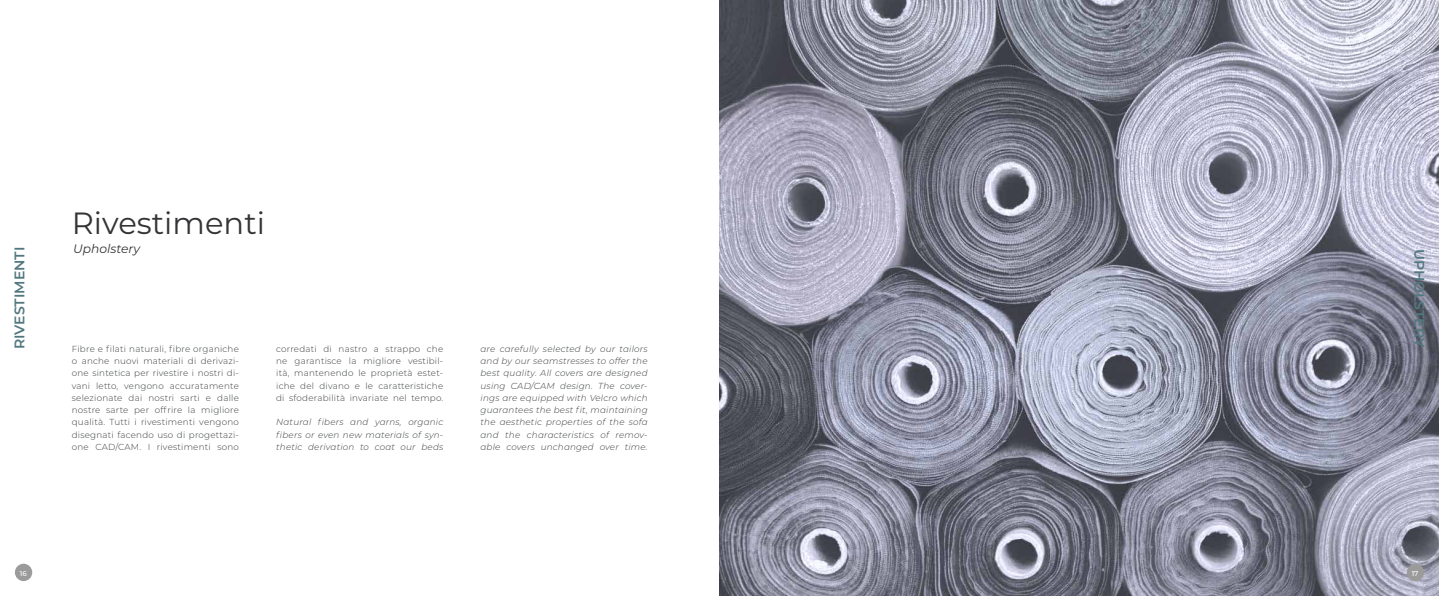
<style>
.page{position:relative;width:1439px;height:596px;background:#fff}
.page>*{position:absolute;margin:0;border:0;box-sizing:border-box;transform-origin:0 0}
.t1{font:30.62px "Montserrat";color:#333436}
.t2{font:600 14px "Montserrat";color:#537880}
.t3{font:italic 12.25px "Montserrat";color:#333436}
.t4{font:300 8.75px/12.2px "Montserrat";letter-spacing:.025em;color:#393c3e;text-align:justify}
.t5{font:italic 300 8.75px/12.2px "Montserrat";letter-spacing:.025em;color:#393c3e;text-align:justify}
.t6{font:500 7px "Montserrat";color:#fff}
</style>
<div class="page">
<img style="left:719px;top:0;width:720px;height:595px">
<div style="left:1406px;top:563px;width:18px;height:17px;background:#9c9b9b;border-radius:50%"></div>
<div style="left:15px;top:563px;width:17px;height:17px;background:#9c9b9b;border-radius:50%"></div>
<h1 class="t1" style="left:72px;top:201px;width:195px">Rivestimenti</h1>
<h3 class="t3" style="left:73px;top:240px;width:69px">Upholstery</h3>
<h2 class="t2" style="left:9px;top:349px;width:104px;rotate:-90deg">RIVESTIMENTI</h2>
<h2 class="t2" style="left:1429px;top:248px;width:100px;rotate:90deg">UPHOLSTERY</h2>
<p class="t5" style="left:480px;top:342px;width:169px">are carefully selected by our tailors and by our seamstresses to offer the best quality. All covers are designed using CAD/CAM design. The cover&shy;ings are equipped with Velcro which guarantees the best fit, maintaining the aesthetic properties of the sofa and the characteristics of remov&shy;able covers unchanged over time.</p>
<p class="t4" style="left:72px;top:342px;width:169px">Fibre e filati naturali, fibre organiche o anche nuovi materiali di derivazi&shy;one sintetica per rivestire i nostri di&shy;vani letto, vengono accuratamente selezionate dai nostri sarti e dalle nostre sarte per offrire la migliore qualità. Tutti i rivestimenti vengono disegnati facendo uso di progettazi&shy;one CAD/CAM. I rivestimenti sono</p>
<p class="t4" style="left:276px;top:342px;width:169px">corredati di nastro a strappo che ne garantisce la migliore vestibil&shy;ità, mantenendo le proprietà estet&shy;iche del divano e le caratteristiche di sfoderabilità invariate nel tempo.</p>
<p class="t5" style="left:276px;top:415px;width:169px">Natural fibers and yarns, organic fibers or even new materials of syn&shy;thetic derivation to coat our beds</p>
<p class="t6" style="left:20px;top:568px;width:8px">16</p>
<p class="t6" style="left:1411px;top:568px;width:8px">17</p>
</div>
